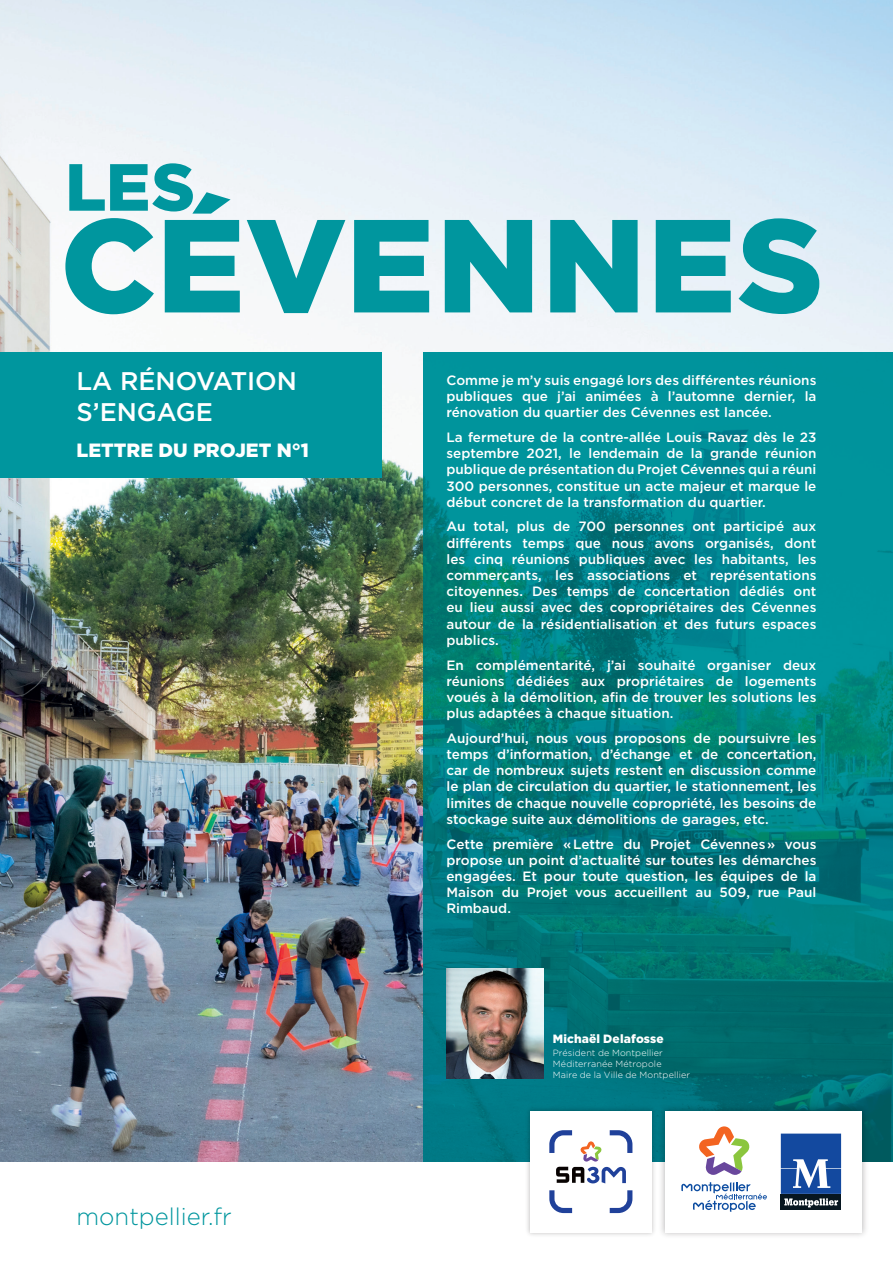
<style>
.page{position:relative;width:893px;height:1263px;background:#fff}
.page>*{position:absolute;margin:0;border:0;box-sizing:border-box;transform-origin:0 0}
.t1{font:900 132.15px "Gotham";letter-spacing:.01em;color:#00969e}
.t2{font:900 66.45px "Gotham";color:#00969e}
.t3{font:500 25.5px/30.6px "Gotham";color:#fff}
.t4{font:300 24px "Gotham";color:#00969e}
.t5{font:900 19.2px "Gotham";color:#fff}
.t6{font:500 13.5px/16.2px "Gotham";color:#fff;text-align:justify}
.t7{font:900 12px "Gotham";letter-spacing:.01em;color:#fff}
.t8{font:300 9px/10.8px "Gotham";letter-spacing:.015em;color:#fff}
</style>
<div class="page">
<img style="left:0;top:0;width:893px;height:1162px">
<div style="left:0;top:353px;width:382px;height:125px;background:#00969e"></div>
<svg style="left:423px;top:353px;width:470px;height:809px;background:#008085"></svg>
<img style="left:656px;top:1102px;width:215px;height:134px">
<svg style="left:665px;top:1111px;width:197px;height:121px"></svg>
<img style="left:523px;top:1104px;width:136px;height:132px">
<svg style="left:530px;top:1111px;width:122px;height:121px"></svg>
<img style="left:446px;top:968px;width:97px;height:110px">
<h2 class="t2" style="left:65px;top:141px;width:131px">LES</h2>
<h1 class="t1" style="left:60px;top:175px;width:765px">CÉVENNES</h1>
<h3 class="t3" style="left:77px;top:365px;width:222px">LA RÉNOVATION<br>S’ENGAGE</h3>
<h3 class="t5" style="left:77px;top:436px;width:234px">LETTRE DU PROJET N°1</h3>
<h3 class="t4" style="left:77px;top:1201px;width:157px">montpellier.fr</h3>
<p class="t6" style="left:446px;top:372px;width:371px">Comme je m’y suis engagé lors des différentes réunions publiques que j’ai animées à l’automne dernier, la rénovation du quartier des Cévennes est lancée.</p>
<p class="t6" style="left:446px;top:429px;width:371px">La fermeture de la contre-allée Louis Ravaz dès le 23 septembre 2021, le lendemain de la grande réunion publique de présentation du Projet Cévennes qui a réuni 300 personnes, constitue un acte majeur et marque le début concret de la transformation du quartier.</p>
<p class="t6" style="left:446px;top:518px;width:371px">Au total, plus de 700 personnes ont participé aux différents temps que nous avons organisés, dont les cinq réunions publiques avec les habitants, les commerçants, les associations et représentations citoyennes. Des temps de concertation dédiés ont eu lieu aussi avec des copropriétaires des Cévennes autour de la résidentialisation et des futurs espaces publics.</p>
<p class="t6" style="left:446px;top:656px;width:371px">En complémentarité, j’ai souhaité organiser deux réunions dédiées aux propriétaires de logements voués à la démolition, afin de trouver les solutions les plus adaptées à chaque situation.</p>
<p class="t6" style="left:446px;top:730px;width:371px">Aujourd’hui, nous vous proposons de poursuivre les temps d’information, d’échange et de concertation, car de nombreux sujets restent en discussion comme le plan de circulation du quartier, le stationnement, les limites de chaque nouvelle copropriété, les besoins de stockage suite aux démolitions de garages, etc.</p>
<p class="t6" style="left:446px;top:835px;width:371px">Cette première « Lettre du Projet Cévennes » vous propose un point d’actualité sur toutes les démarches engagées. Et pour toute question, les équipes de la Maison du Projet vous accueillent au 509, rue Paul Rimbaud.</p>
<p class="t7" style="left:553px;top:1031px;width:112px">Michaël Delafosse</p>
<p class="t8" style="left:553px;top:1047px;width:139px">Président de Montpellier<br>Méditerranée Métropole<br>Maire de la Ville de Montpellier</p>
</div>
